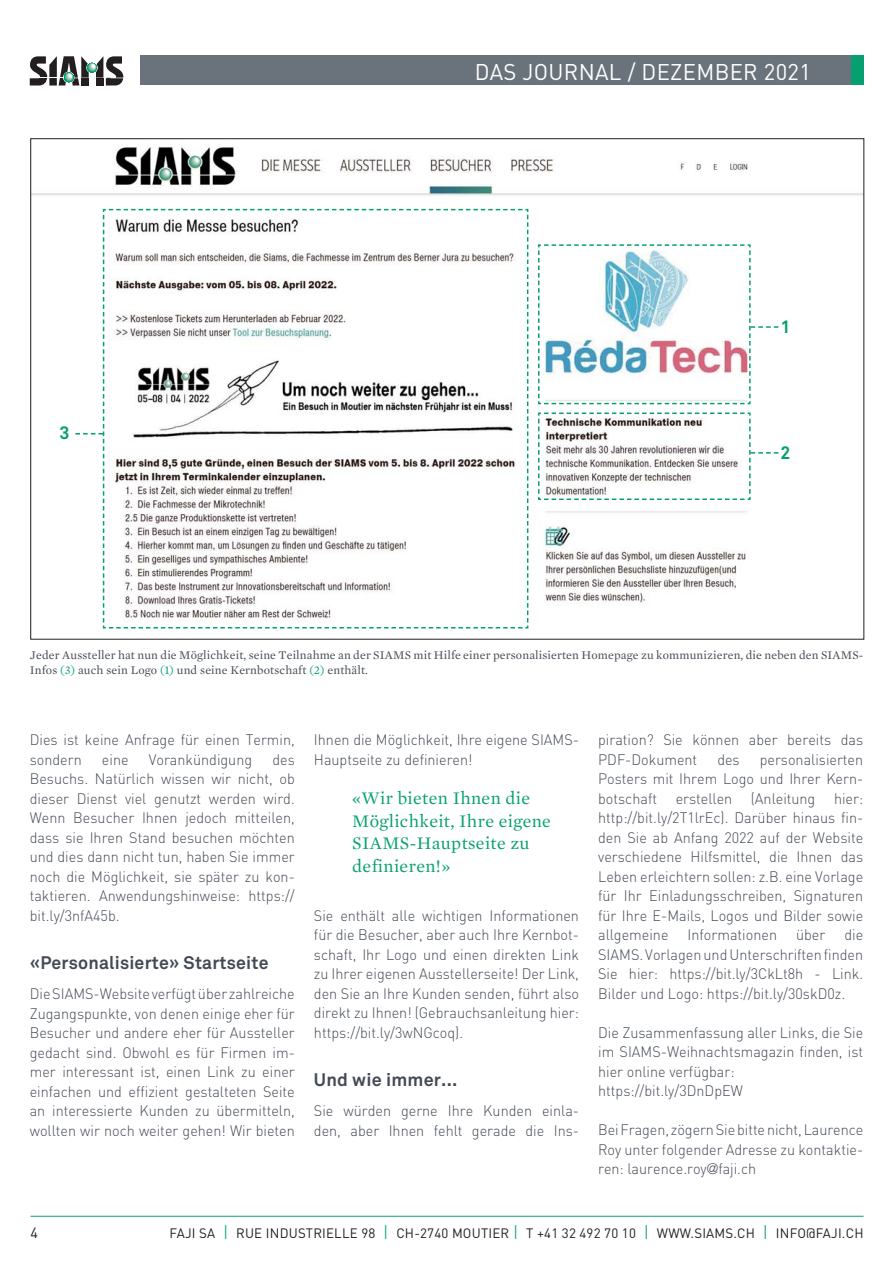
<style>
.page{position:relative;width:893px;height:1263px;background:#fff}
.page>*{position:absolute;margin:0;border:0;box-sizing:border-box;transform-origin:0 0}
.t1{font:22.5px "DIN";letter-spacing:.015em;color:#fff}
.t2{font:18px/22.5px "Mercury Text G1 Roman";letter-spacing:.02em;color:#06a070}
.t3{font:700 18px "Akkurat";letter-spacing:.01em;color:#444a55}
.t4{font:700 18px "Akkurat";color:#06a070}
.t5{font:300 15px/19.5px "DIN";color:#444a55;text-align:justify;scale:.96 1}
.t6{font:14.7px "DIN";color:#231f20}
.t7{font:13.5px "DIN";letter-spacing:.015em;color:#231f20}
.t8{font:12px/15px "Mercury Text G1 Roman";letter-spacing:.01em;color:#444a55}
.s1{color:#06a070}
.s2{font-family:"Helvetica Neue";font-stretch:condensed}
.s3{font-weight:300;font-size:19.5px;color:#06a070}
</style>
<div class="page">
<svg style="left:30px;top:56px;width:93px;height:30px"></svg>
<hr style="left:30px;top:78px;width:34px;height:1px;background:#fff">
<div style="left:140px;top:55px;width:723px;height:30px;background:#6a737b"></div>
<div style="left:851px;top:55px;width:12px;height:30px;background:#06a070"></div>
<hr style="left:30px;top:1216px;width:833px;height:1px;background:#06a070">
<img style="left:32px;top:147px;width:830px;height:456px">
<svg style="left:537px;top:244px;width:241px;height:161px"></svg>
<svg style="left:75px;top:208px;width:454px;height:421px"></svg>
<svg style="left:537px;top:412px;width:241px;height:89px"></svg>
<h1 class="t1" style="left:475px;top:64px;width:338px">DAS JOURNAL / DEZEMBER 2021</h1>
<p class="t4" style="left:60px;top:427px;width:12px">3</p>
<p class="t4" style="left:780px;top:320px;width:12px">1</p>
<p class="t4" style="left:780px;top:446px;width:12px">2</p>
<p class="t8" style="left:30px;top:648px;width:835px">Jeder Aussteller hat nun die Möglichkeit, seine Teilnahme an der SIAMS mit Hilfe einer personalisierten Homepage zu kommunizieren, die neben den SIAMS-<br>Infos <span class="s1">(3)</span> auch sein Logo <span class="s1">(1)</span> und seine Kernbotschaft <span class="s1">(2)</span> enthält.</p>
<p class="t5" style="left:30px;top:732px;width:278px">Dies ist keine Anfrage für einen Termin, sondern</p>
<p class="t5" style="left:30px;top:751px;width:278px;text-indent:243px">des Besuchs. Natürlich wissen wir nicht, ob dieser Dienst viel genutzt werden wird.<br>Wenn Besucher Ihnen jedoch mitteilen, dass sie Ihren Stand besuchen möchten und dies dann nicht tun, haben Sie immer noch die Möglichkeit, sie später zu kon&shy;taktieren. Anwendungshinweise: https:// bit.ly/3nfA45b.</p>
<p class="t3" style="left:30px;top:956px;width:240px">«Personalisierte» Startseite</p>
<p class="t5" style="left:30px;top:986px;width:278px">Die SIAMS-Website verfügt über zahlreiche Zugangspunkte, von denen einige eher für Besucher und andere eher für Aussteller gedacht sind. Obwohl es für Firmen im&shy;mer interessant ist, einen Link zu einer einfachen und effizient gestalteten Seite an interessierte Kunden zu übermitteln, wollten wir noch weiter gehen! Wir bieten</p>
<p class="t5" style="left:102px;top:751px;width:29px">eine</p>
<p class="t5" style="left:149px;top:751px;width:109px">Vorankündigung</p>
<p class="t5" style="left:314px;top:732px;width:278px">Ihnen die Möglichkeit, Ihre eigene SIAMS-<br>Hauptseite zu definieren!</p>
<p class="t2" style="left:352px;top:788px;width:200px">«Wir bieten Ihnen die<br>Möglichkeit, Ihre eigene<br>SIAMS-Hauptseite zu definieren!»</p>
<p class="t5" style="left:314px;top:907px;width:278px">Sie enthält alle wichtigen Informationen für die Besucher, aber auch Ihre Kernbot&shy;schaft, Ihr Logo und einen direkten Link zu Ihrer eigenen Ausstellerseite! Der Link, den Sie an Ihre Kunden senden, führt also direkt zu Ihnen! (Gebrauchsanleitung hier: https://bit.ly/3wNGcoq).</p>
<p class="t3" style="left:314px;top:1073px;width:145px">Und wie immer...</p>
<p class="t5" style="left:314px;top:1103px;width:278px">Sie würden gerne Ihre Kunden einla&shy;den, aber Ihnen fehlt gerade die Ins-</p>
<p class="t5" style="left:598px;top:732px;width:278px">piration? Sie können aber bereits das<br>PDF-Dokument</p>
<p class="t5" style="left:598px;top:751px;width:278px;text-indent:162px">personalisierten Posters mit Ihrem Logo und Ihrer Kern&shy;botschaft erstellen (Anleitung hier: http://bit.ly/2T1lrEc). Darüber hinaus fin&shy;den Sie ab Anfang 2022 auf der Website verschiedene Hilfsmittel, die Ihnen das Leben erleichtern sollen: z.B. eine Vorlage für Ihr Einladungsschreiben, Signaturen für Ihre E-Mails, Logos und Bilder sowie allgemeine</p>
<p class="t5" style="left:717px;top:751px;width:25px">des</p>
<p class="t5" style="left:598px;top:927px;width:278px;text-indent:246px">die SIAMS. Vorlagen und Unterschriften finden Sie hier: https://bit.ly/3CkLt8h - Link.<br>Bilder und Logo: https://bit.ly/30skD0z.</p>
<p class="t5" style="left:598px;top:1024px;width:278px;text-align:left">Die Zusammenfassung aller Links, die Sie im SIAMS-Weihnachtsmagazin finden, ist hier online verfügbar: https://bit.ly/3DnDpEW</p>
<p class="t5" style="left:598px;top:1122px;width:278px">Bei Fragen, zögern Sie bitte nicht, Laurence Roy unter folgender Adresse zu kontaktie&shy;ren: laurence.roy<span class="s2">@</span>faji.ch</p>
<p class="t5" style="left:688px;top:927px;width:95px">Informationen</p>
<p class="t5" style="left:796px;top:927px;width:32px">über</p>
<p class="t6" style="left:30px;top:1227px;width:9px">4</p>
<p class="t7" style="left:170px;top:1228px;width:695px">FAJI SA <span class="s3">I</span> RUE INDUSTRIELLE 98 <span class="s3">I</span> CH-2740 MOUTIER <span class="s3">I</span> T +41 32 492 70 10 <span class="s3">I</span> WWW.SIAMS.CH <span class="s3">I</span> INFO@FAJI.CH</p>
</div>
